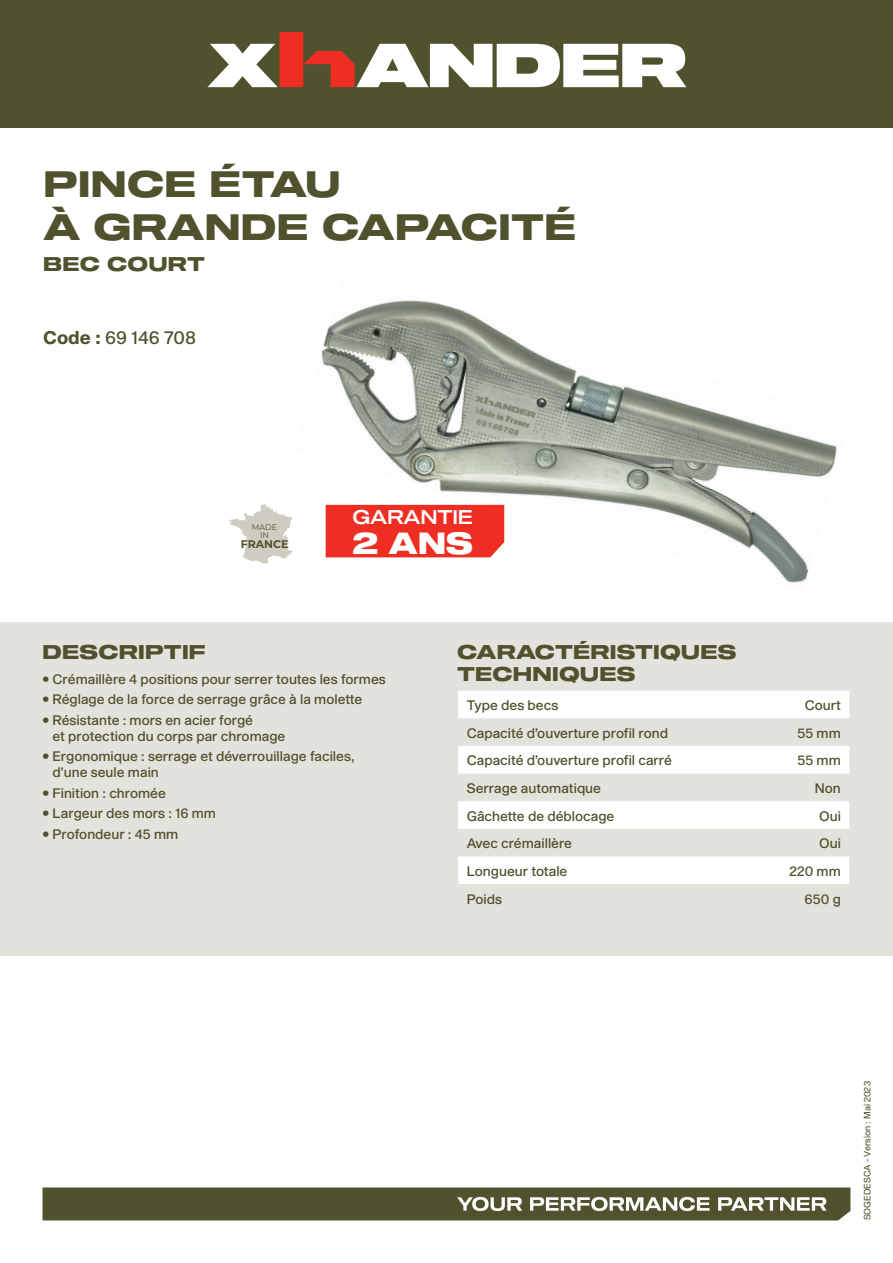
<style>
.page{position:relative;width:893px;height:1263px;background:#fff}
.page>*{position:absolute;margin:0;border:0;box-sizing:border-box;transform-origin:0 0}
.NOM_PRODUIT{font:36px/43.2px "Shapiro 75 Heavy Extd";letter-spacing:.01em;color:#50512d}
.t1{font:30px "Shapiro 85 Super Heavy Wide";color:#fff}
.SsTitre{font:19.5px/22.5px "Shapiro 75 Heavy Extd";letter-spacing:.01em;color:#50512d}
.t2{font:19.5px "Shapiro 55 Middle Wide";letter-spacing:-.015em;color:#fff}
.Code_Norme{font:18px "Shapiro 55 Middle";color:#50512d}
.Txt_courant{font:13.5px/16.2px "Shapiro 55 Middle";color:#50512d}
.t3{font:700 11.1px "Montserrat";color:#50512d}
.Txt_courant-2{font:9px "Shapiro 45 Welter";color:#50512d}
.t4{font:8.1px/8.2px "Montserrat";color:#50512d;text-align:center}
.s1{font-family:"Shapiro 75";font-weight:800}
</style>
<div class="page">
<svg style="left:43px;top:1187px;width:807px;height:33px;background:#636444"></svg>
<div style="left:0;top:0;width:893px;height:128px;background:#50512d"></div>
<svg style="left:207px;top:32px;width:479px;height:55px"></svg>
<div style="left:0;top:623px;width:893px;height:333px;background:#e3e2dc"></div>
<svg style="left:458px;top:691px;width:391px;height:193px;fill:#fff"></svg>
<svg style="left:229px;top:504px;width:64px;height:60px"></svg>
<img style="left:321px;top:300px;width:516px;height:283px">
<p class="NOM_PRODUIT" style="left:43px;top:164px;width:534px">PINCE ÉTAU<br>À GRANDE CAPACITÉ</p>
<p class="SsTitre" style="left:43px;top:254px;width:163px">BEC COURT</p>
<p class="Code_Norme" style="left:43px;top:325px;width:154px"><span class="s1">Code :</span> 69 146 708</p>
<p class="t4" style="left:252px;top:523px;width:27px">MADE<br>IN</p>
<p class="t3" style="left:241px;top:536px;width:49px">FRANCE</p>
<p class="t2" style="left:352px;top:503px;width:122px">GARANTIE</p>
<p class="t1" style="left:353px;top:522px;width:122px">2 ANS</p>
<p class="SsTitre" style="left:43px;top:641px;width:165px">DESCRIPTIF</p>
<p class="Txt_courant" style="left:43px;top:671px;width:345px">• Crémaillère 4 positions pour serrer toutes les formes</p>
<p class="Txt_courant" style="left:43px;top:692px;width:321px">• Réglage de la force de serrage grâce laà molette</p>
<p class="Txt_courant" style="left:53px;top:712px;width:234px;text-indent:-10px">• Résistante : mors en acier forgé<br>et protection du corps par chromage</p>
<p class="Txt_courant" style="left:53px;top:749px;width:303px;text-indent:-10px">• Ergonomique : serrage et déverrouillage faciles, d’une seule main</p>
<p class="Txt_courant" style="left:43px;top:785px;width:125px">• Finition : chromée</p>
<p class="Txt_courant" style="left:43px;top:806px;width:175px">• Largeur des mors : 16 mm</p>
<p class="Txt_courant" style="left:43px;top:826px;width:137px">• Profondeur : 45 mm</p>
<p class="SsTitre" style="left:457px;top:641px;width:281px">CARACTÉRISTIQUES<br>TECHNIQUES</p>
<p class="Txt_courant" style="left:467px;top:698px;width:93px">Type des becs</p>
<p class="Txt_courant" style="left:467px;top:725px;width:203px">Capacité d’ouverture profil rond</p>
<p class="Txt_courant" style="left:467px;top:753px;width:207px">Capacité d’ouverture profil carré</p>
<p class="Txt_courant" style="left:467px;top:781px;width:136px">Serrage automatique</p>
<p class="Txt_courant" style="left:467px;top:808px;width:149px">Gâchette de déblocage</p>
<p class="Txt_courant" style="left:467px;top:836px;width:107px">Avec crémaillère</p>
<p class="Txt_courant" style="left:467px;top:863px;width:102px">Longueur totale</p>
<p class="Txt_courant" style="left:467px;top:891px;width:37px">Poids</p>
<p class="Txt_courant" style="left:805px;top:698px;width:38px">Court</p>
<p class="Txt_courant" style="left:797px;top:725px;width:45px">55 mm</p>
<p class="Txt_courant" style="left:797px;top:753px;width:45px">55 mm</p>
<p class="Txt_courant" style="left:815px;top:781px;width:27px">Non</p>
<p class="Txt_courant" style="left:819px;top:808px;width:23px">Oui</p>
<p class="Txt_courant" style="left:819px;top:836px;width:23px">Oui</p>
<p class="Txt_courant" style="left:789px;top:863px;width:53px">220 mm</p>
<p class="Txt_courant" style="left:805px;top:891px;width:38px">650 g</p>
<p class="Txt_courant-2" style="left:861px;top:1220px;width:141px;rotate:-90deg">SOGEDESCA - Version : Mai 2023</p>
</div>
